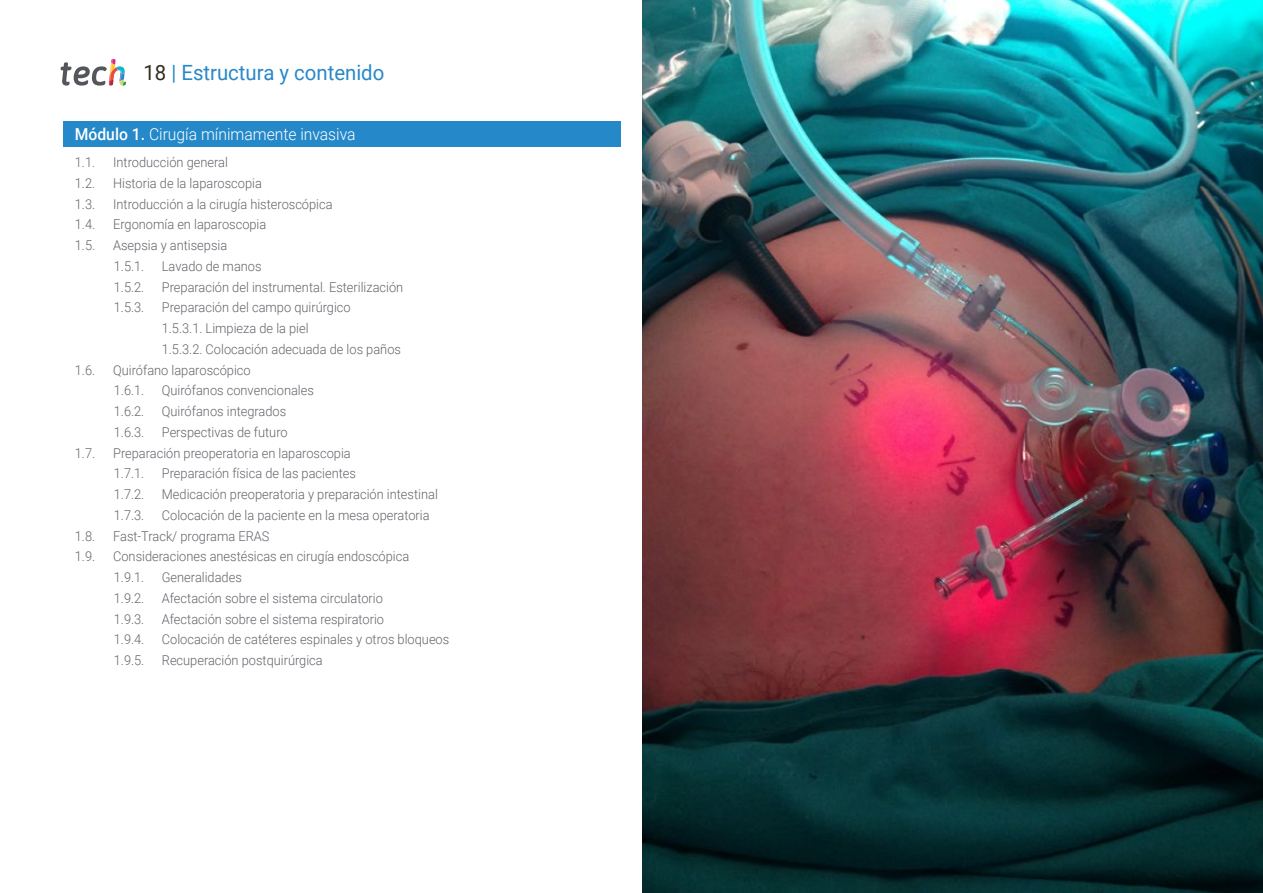
<style>
.page{position:relative;width:1263px;height:893px;background:#fff}
.page>*{position:absolute;margin:0;border:0;box-sizing:border-box;transform-origin:0 0}
.t1{font:21px "Roboto";color:#2988c9}
.t2{font:300 16.5px "Roboto";color:#fff;scale:.95 1}
.t3{font:300 13.5px/20.7px "Roboto";color:#61646a;scale:.95 1}
.s1{color:#312e20}
.s2{font-weight:500}
</style>
<div class="page">
<div style="left:64px;top:121px;width:557px;height:25px;background:#2488c9"></div>
<img style="left:642px;top:0;width:621px;height:893px">
<svg style="left:61px;top:59px;width:65px;height:27px"></svg>
<h1 class="t1" style="left:144px;top:57px;width:242px"><span class="s1">18</span> | Estructura y contenido</h1>
<p class="t2" style="left:75px;top:123px;width:297px"><span class="s2">Módulo 1.</span> Cirugía mínimamente invasiva</p>
<p class="t3" style="left:75px;top:151px;width:23px">1.1.</p>
<p class="t3" style="left:113px;top:151px;width:122px">Introducción general</p>
<p class="t3" style="left:75px;top:172px;width:23px">1.2.</p>
<p class="t3" style="left:113px;top:172px;width:158px">Historia de la laparoscopia</p>
<p class="t3" style="left:75px;top:193px;width:23px">1.3.</p>
<p class="t3" style="left:113px;top:193px;width:233px">Introducción a la cirugía histeroscópica</p>
<p class="t3" style="left:75px;top:214px;width:23px">1.4.</p>
<p class="t3" style="left:113px;top:214px;width:163px">Ergonomía en laparoscopia</p>
<p class="t3" style="left:75px;top:234px;width:23px">1.5.</p>
<p class="t3" style="left:113px;top:234px;width:122px">Asepsia y antisepsia<br>1.5.1.</p>
<p class="t3" style="left:162px;top:255px;width:106px">Lavado de manos</p>
<p class="t3" style="left:114px;top:276px;width:34px">1.5.2.</p>
<p class="t3" style="left:162px;top:276px;width:256px">Preparación del instrumental. Esterilización</p>
<p class="t3" style="left:114px;top:297px;width:34px">1.5.3.</p>
<p class="t3" style="left:162px;top:297px;width:253px">Preparación del campo quirúrgico<br>1.5.3.1. Limpieza de la piel<br>1.5.3.2. Colocación adecuada de los paños</p>
<p class="t3" style="left:75px;top:359px;width:23px">1.6.</p>
<p class="t3" style="left:113px;top:359px;width:146px">Quirófano laparoscópico<br>1.6.1.</p>
<p class="t3" style="left:162px;top:380px;width:162px">Quirófanos convencionales</p>
<p class="t3" style="left:114px;top:400px;width:34px">1.6.2.</p>
<p class="t3" style="left:162px;top:400px;width:132px">Quirófanos integrados</p>
<p class="t3" style="left:114px;top:421px;width:34px">1.6.3.</p>
<p class="t3" style="left:162px;top:421px;width:134px">Perspectivas de futuro</p>
<p class="t3" style="left:75px;top:442px;width:23px">1.7.</p>
<p class="t3" style="left:113px;top:442px;width:252px">Preparación preoperatoria en laparoscopia<br>1.7.1.</p>
<p class="t3" style="left:162px;top:463px;width:206px">Preparación física de las pacientes</p>
<p class="t3" style="left:114px;top:483px;width:34px">1.7.2.</p>
<p class="t3" style="left:162px;top:483px;width:292px">Medicación preoperatoria y preparación intestinal</p>
<p class="t3" style="left:114px;top:504px;width:34px">1.7.3.</p>
<p class="t3" style="left:162px;top:504px;width:283px">Colocación de la paciente en la mesa operatoria</p>
<p class="t3" style="left:75px;top:525px;width:23px">1.8.</p>
<p class="t3" style="left:113px;top:525px;width:166px">Fast-Track/ programa ERAS</p>
<p class="t3" style="left:75px;top:546px;width:23px">1.9.</p>
<p class="t3" style="left:113px;top:546px;width:313px">Consideraciones anestésicas en cirugía endoscópica<br>1.9.1.</p>
<p class="t3" style="left:162px;top:566px;width:86px">Generalidades</p>
<p class="t3" style="left:114px;top:587px;width:34px">1.9.2.</p>
<p class="t3" style="left:162px;top:587px;width:234px">Afectación sobre el sistema circulatorio</p>
<p class="t3" style="left:114px;top:608px;width:34px">1.9.3.</p>
<p class="t3" style="left:162px;top:608px;width:235px">Afectación sobre el sistema respiratorio</p>
<p class="t3" style="left:114px;top:629px;width:34px">1.9.4.</p>
<p class="t3" style="left:162px;top:629px;width:304px">Colocación de catéteres espinales y otros bloqueos</p>
<p class="t3" style="left:114px;top:649px;width:34px">1.9.5.</p>
<p class="t3" style="left:162px;top:649px;width:171px">Recuperación postquirúrgica</p>
</div>
